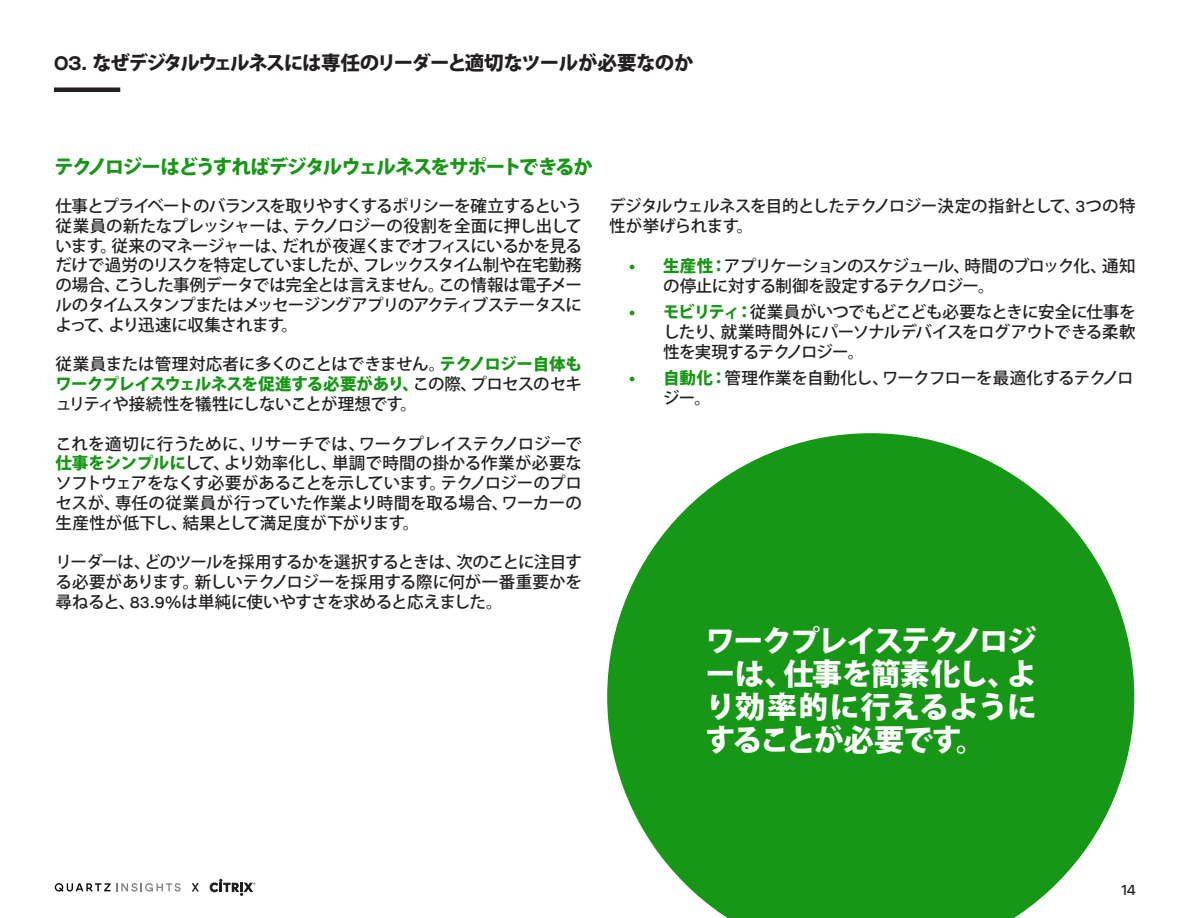
<style>
.page{position:relative;width:1188px;height:918px;background:#fff}
.page>*{position:absolute;margin:0;border:0;box-sizing:border-box;transform-origin:0 0}
.t1{font:800 30px/33px "Koz Go Pro";letter-spacing:-.04em;color:#fff;text-align:justify}
.t2{font:800 19.5px "Koz Go Pro";letter-spacing:-.06em;color:#231f20}
.t3{font:800 19.5px "Koz Go Pro";letter-spacing:-.065em;color:#179716}
.t4{font:500 16.5px/19.8px "Koz Go Pro";letter-spacing:-.035em;color:#231f20;text-align:justify}
.t5{font:500 15px "Maison Neue";color:#231f20}
.s1{font-family:"Maison Neue Extended";font-weight:700}
.s2{font-weight:800;color:#179716}
.s3{font-family:"Maison Neue"}
</style>
<div class="page">
<svg style="left:117px;top:883px;width:64px;height:9px"></svg>
<svg style="left:55px;top:883px;width:56px;height:9px"></svg>
<svg style="left:192px;top:883px;width:7px;height:9px"></svg>
<svg style="left:210px;top:879px;width:46px;height:17px"></svg>
<svg style="left:607px;top:433px;width:527px;height:485px;fill:#179716"></svg>
<div style="left:54px;top:87px;width:66px;height:5px;background:#231f20"></div>
<p class="t2" style="left:54px;top:50px;width:641px"><span class="s1">03.</span> なぜデジタルウェルネスには専任のリーダーと適切なツールが必要なのか</p>
<p class="t3" style="left:54px;top:154px;width:540px">テクノロジーはどうすればデジタルウェルネスをサポートできるか</p>
<p class="t4" style="left:55px;top:197px;width:528px">仕事とプライベートのバランスを取りやすくするポリシーを確立するという従業員の新たなプレッシャーは、テクノロジーの役割を全面に押し出しています。従来のマネージャーは、だれが夜遅くまでオフィスにいるかを見るだけで過労のリスクを特定していましたが、フレックスタイム制や在宅勤務の場合、こうした事例データでは完全とは言えません。この情報は電子メールのタイムスタンプまたはメッセージングアプリのアクティブステータスによって、より迅速に収集されます。</p>
<p class="t4" style="left:55px;top:355px;width:528px">従業員または管理対応者に多くのことはできません。<span class="s2">テクノロジー自体もワークプレイスウェルネスを促進する必要があり、</span>この際、プロセスのセキュリティや接続性を犠牲にしないことが理想です。</p>
<p class="t4" style="left:55px;top:434px;width:528px">これを適切に行うために、リサーチでは、ワークプレイステクノロジーで<span class="s2">仕事をシンプルに</span>して、より効率化し、単調で時間の掛かる作業が必要なソフトウェアをなくす必要があることを示しています。テクノロジーのプロセスが、専任の従業員が行っていた作業より時間を取る場合、ワーカーの生産性が低下し、結果として満足度が下がります。</p>
<p class="t4" style="left:55px;top:553px;width:528px">リーダーは、どのツールを採用するかを選択するときは、次のことに注目する必要があります。新しいテクノロジーを採用する際に何が一番重要かを尋ねると、<span class="s3">83.9%</span>は単純に使いやすさを求めると応えました。</p>
<p class="t4" style="left:609px;top:197px;width:528px">デジタルウェルネスを目的としたテクノロジー決定の指針として、<span class="s3">3</span>つの特性が挙げられます。</p>
<p class="t4" style="left:663px;top:257px;width:474px;text-indent:-34px"><span class="s2">• 生産性：</span>アプリケーションのスケジュール、時間のブロック化、通知の停止に対する制御を設定するテクノロジー。　</p>
<p class="t4" style="left:663px;top:303px;width:474px;text-indent:-34px"><span class="s2">• モビリティ：</span>従業員がいつでもどこども必要なときに安全に仕事をしたり、就業時間外にパーソナルデバイスをログアウトできる柔軟性を実現するテクノロジー。</p>
<p class="t4" style="left:663px;top:369px;width:472px;text-indent:-34px"><span class="s2">• 自動化：</span>管理作業を自動化し、ワークフローを最適化するテクノロジー。</p>
<p class="t1" style="left:705px;top:627px;width:333px">ワークプレイステクノロジーは、仕事を簡素化し、より効率的に行えるようにすることが必要です。</p>
<p class="t5" style="left:1121px;top:880px;width:16px">14</p>
</div>
